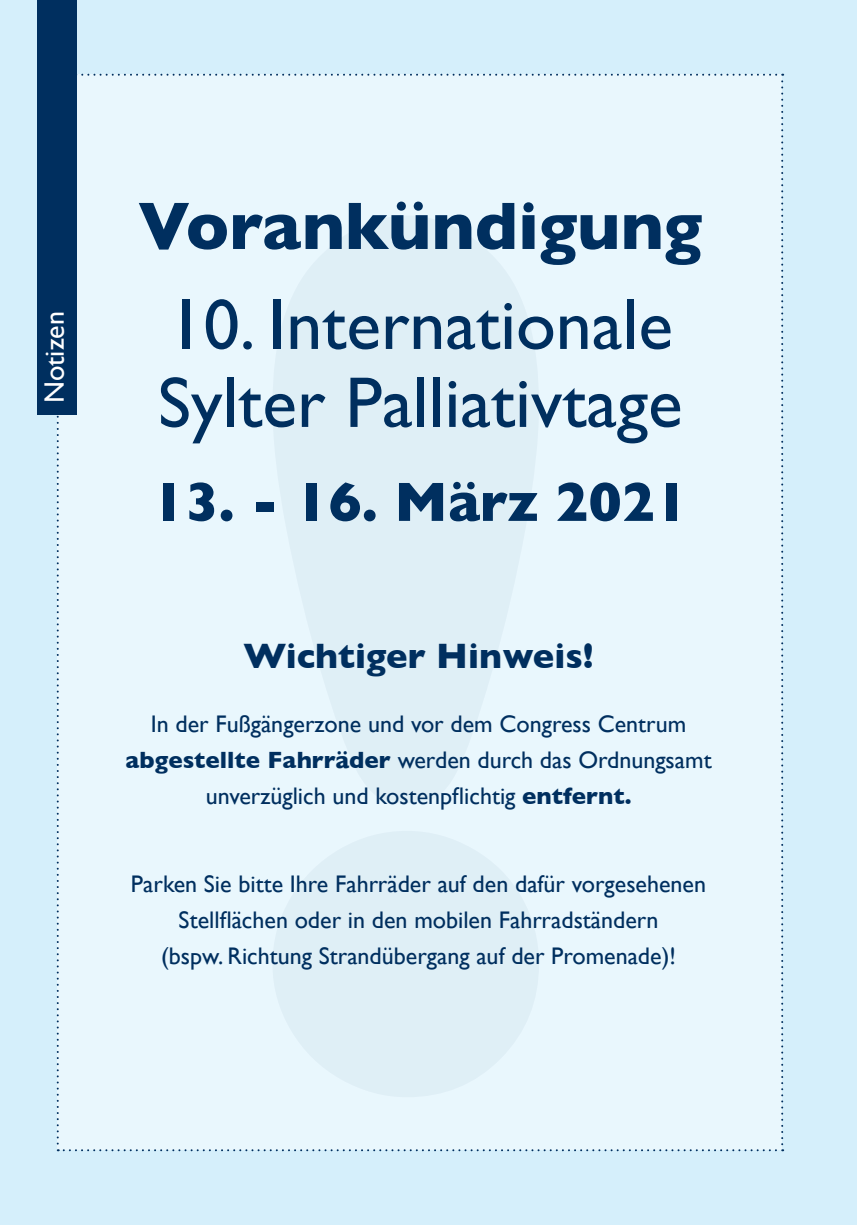
<style>
.page{position:relative;width:857px;height:1225px;background:#fff}
.page>*{position:absolute;margin:0;border:0;box-sizing:border-box;transform-origin:0 0}
.t1{font:72px/78px "Gill Sans";color:#002f5f}
.t2{font:700 68px "Gill Sans";color:#002f5f}
.t3{font:700 56px "Gill Sans";color:#002f5f}
.t4{font:700 36px "Gill Sans";color:#002f5f}
.t5{font:28px "Gill Sans";color:#fff}
.t6{font:24px/36px "Gill Sans";color:#002f5f;text-align:center}
.s1{font-weight:700}
</style>
<div class="page">
<div style="left:0;top:0;width:856px;height:1225px;background:#d5effb"></div>
<div style="left:57px;top:74px;width:725px;height:1077px;background:#e9f7fd"></div>
<div style="left:37px;top:1px;width:40px;height:414px;background:#002f5f"></div>
<svg style="left:272px;top:215px;width:266px;height:882px;fill:#dfeff6"></svg>
<p class="t5" style="left:42px;top:402px;width:133px;rotate:-90deg">Workshops</p>
<p class="t5" style="left:43px;top:403px;width:93px;rotate:-90deg">Notizen</p>
<h2 class="t2" style="left:138px;top:198px;width:565px">Vorankündigung</h2>
<h1 class="t1" style="left:158px;top:291px;width:526px">10. Internationale<br>Sylter Palliativtage</h1>
<h3 class="t3" style="left:152px;top:479px;width:537px">13. - 16. März 2021</h3>
<h3 class="t4" style="left:243px;top:641px;width:352px">Wichtiger Hinweis!</h3>
<p class="t6" style="left:125px;top:708px;width:587px">In der Fußgängerzone und vor dem Congress Centrum <span class="s1">abgestellte Fahrräder</span> werden durch das Ordnungsamt unverzüglich und kostenpflichtig <span class="s1">entfernt.</span></p>
<p class="t6" style="left:131px;top:868px;width:576px">Parken Sie bitte Ihre Fahrräder auf den dafür vorgesehenen<br>Stellflächen oder in den mobilen Fahrradständern<br>(bspw. Richtung Strandübergang auf der Promenade)!</p>
</div>
